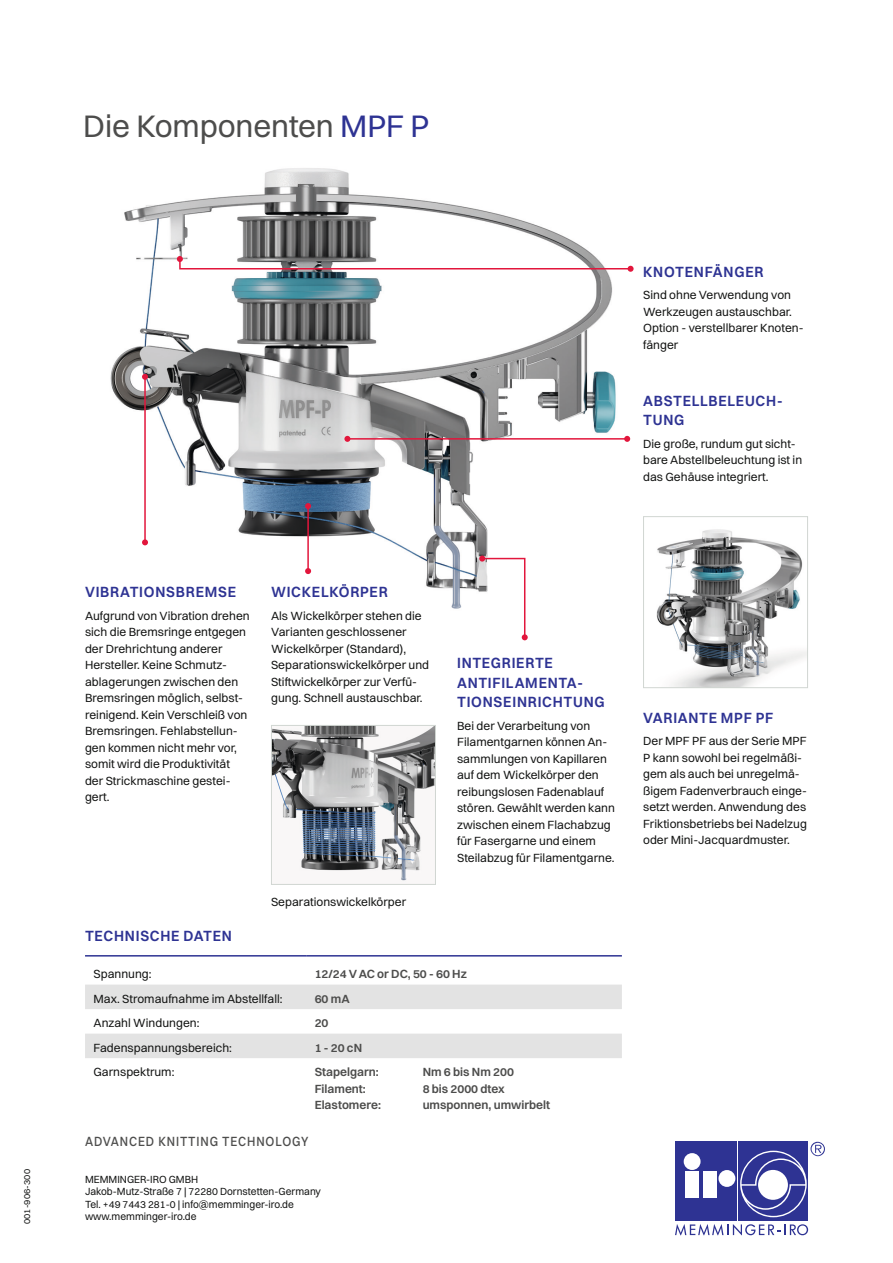
<style>
.page{position:relative;width:893px;height:1263px;background:#fff}
.page>*{position:absolute;margin:0;border:0;box-sizing:border-box;transform-origin:0 0}
.t1{font:31.5px "Switzer";letter-spacing:-.005em;color:#4d4d4c}
.t2{font:600 15px/19.5px "Switzer";letter-spacing:.05em;color:#2e3393;scale:.95 1}
.t3{font:500 13.5px "Switzer";letter-spacing:.075em;color:#4d4d4c;scale:.88 1}
.t4{font:12px/16.5px "Switzer";color:#131413}
.t5{font:600 12px "Switzer";color:#4d4d4c}
.t6{font:10.5px/12.6px "Switzer";color:#131413}
.t7{font:9px "Switzer";letter-spacing:.01em;color:#131413}
.s1{color:#2e3393}
</style>
<div class="page">
<div style="left:675px;top:1142px;width:62px;height:79px;background:#2e3393"></div>
<div style="left:738px;top:1142px;width:70px;height:79px;background:#2e3393"></div>
<svg style="left:675px;top:1224px;width:133px;height:11px"></svg>
<div style="left:685px;top:1171px;width:14px;height:26px;background:#fff"></div>
<div style="left:703px;top:1171px;width:14px;height:26px;background:#fff"></div>
<div style="left:684px;top:1153px;width:17px;height:17px;background:#fff;border-radius:50%"></div>
<div style="left:718px;top:1170px;width:17px;height:17px;background:#fff;border-radius:50%"></div>
<svg style="left:740px;top:1142px;width:85px;height:75px"></svg>
<div style="left:758px;top:1170px;width:30px;height:30px;background:#fff;border-radius:50%"></div>
<img style="left:110px;top:168px;width:521px;height:473px">
<hr style="left:144px;top:377px;width:2px;height:165px;background:#e2163c">
<svg style="left:142px;top:374px;width:6px;height:6px"></svg>
<svg style="left:142px;top:539px;width:6px;height:6px"></svg>
<hr style="left:307px;top:506px;width:2px;height:65px;background:#e2163c">
<svg style="left:305px;top:503px;width:6px;height:6px"></svg>
<svg style="left:305px;top:568px;width:6px;height:6px"></svg>
<hr style="left:347px;top:438px;width:280px;height:2px;background:#e2163c">
<svg style="left:344px;top:436px;width:6px;height:6px"></svg>
<svg style="left:624px;top:436px;width:6px;height:6px"></svg>
<svg style="left:177px;top:256px;width:457px;height:16px"></svg>
<svg style="left:479px;top:555px;width:49px;height:85px"></svg>
<img style="left:656px;top:529px;width:150px;height:157px">
<div style="left:643px;top:516px;width:165px;height:172px;border:1px solid #d1d6d2"></div>
<img style="left:273px;top:727px;width:161px;height:154px">
<div style="left:271px;top:725px;width:165px;height:160px;border:1px solid #d1d6d2"></div>
<svg style="left:85px;top:984px;width:537px;height:74px"></svg>
<hr style="left:85px;top:955px;width:221px;height:1px;background:#2e3393">
<hr style="left:306px;top:955px;width:316px;height:1px;background:#2e3393">
<p class="t7" style="left:22px;top:1224px;width:56px;rotate:-90deg">001-906-300</p>
<h1 class="t1" style="left:83px;top:107px;width:348px">Die Komponenten <span class="s1">MPF P</span></h1>
<p class="t2" style="left:643px;top:261px;width:128px">KNOTENFÄNGER</p>
<p class="t4" style="left:643px;top:286px;width:162px">Sind ohne Verwendung von<br>Werkzeugen austauschbar.<br>Option - verstellbarer Knoten&shy;fänger</p>
<p class="t2" style="left:643px;top:391px;width:148px">ABSTELLBELEUCH-<br>TUNG</p>
<p class="t4" style="left:643px;top:435px;width:161px">Die große, rundum gut sicht&shy;bare Abstellbeleuchtung ist in das Gehäuse integriert.</p>
<p class="t2" style="left:85px;top:582px;width:161px">VIBRATIONSBREMSE</p>
<p class="t4" style="left:85px;top:607px;width:166px">Aufgrund von Vibration drehen sich die Bremsringe entgegen der Drehrichtung anderer<br>Hersteller. Keine Schmutz&shy;ablagerungen zwischen den<br>Bremsringen möglich, selbst&shy;reinigend. Kein Verschleiß von<br>Bremsringen. Fehlabstellun&shy;gen kommen nicht mehr vor, somit wird die Produktivität der Strickmaschine gestei&shy;gert.</p>
<p class="t2" style="left:271px;top:582px;width:124px">WICKELKÖRPER</p>
<p class="t4" style="left:271px;top:607px;width:160px">Als Wickelkörper stehen die<br>Varianten geschlossener<br>Wickelkörper (Standard),<br>Separationswickelkörper und<br>Stiftwickelkörper zur Verfü&shy;gung. Schnell austauschbar.</p>
<p class="t4" style="left:271px;top:893px;width:137px">Separationswickelkörper</p>
<p class="t2" style="left:457px;top:653px;width:157px">INTEGRIERTE<br>ANTIFILAMENTA-<br>TIONSEINRICHTUNG</p>
<p class="t4" style="left:457px;top:717px;width:159px">Bei der Verarbeitung von<br>Filamentgarnen können An&shy;sammlungen von Kapillaren auf dem Wickelkörper den reibungslosen Fadenablauf stören. Gewählt werden kann zwischen einem Flachabzug für Fasergarne und einem<br>Steilabzug für Filamentgarne.</p>
<p class="t2" style="left:85px;top:925px;width:156px">TECHNISCHE DATEN</p>
<p class="t4" style="left:94px;top:966px;width:60px">Spannung:</p>
<p class="t5" style="left:315px;top:967px;width:154px">12/24 V AC or DC, 50 - 60 Hz</p>
<p class="t4" style="left:94px;top:990px;width:191px">Max. Stromaufnahme im Abstellfall:</p>
<p class="t5" style="left:315px;top:991px;width:37px">60 mA</p>
<p class="t4" style="left:94px;top:1015px;width:107px">Anzahl Windungen:</p>
<p class="t5" style="left:315px;top:1016px;width:15px">20</p>
<p class="t4" style="left:94px;top:1039px;width:140px">Fadenspannungsbereich:</p>
<p class="t5" style="left:315px;top:1040px;width:49px">1 - 20 cN</p>
<p class="t4" style="left:94px;top:1064px;width:82px">Garnspektrum:</p>
<p class="t5" style="left:315px;top:1065px;width:66px">Stapelgarn:</p>
<p class="t5" style="left:423px;top:1065px;width:93px">Nm 6 bis Nm 200</p>
<p class="t5" style="left:315px;top:1081px;width:53px">Filament:</p>
<p class="t5" style="left:423px;top:1081px;width:84px">8 bis 2000 dtex</p>
<p class="t5" style="left:315px;top:1098px;width:68px">Elastomere:</p>
<p class="t5" style="left:423px;top:1098px;width:129px">umsponnen, umwirbelt</p>
<p class="t3" style="left:85px;top:1133px;width:255px">ADVANCED KNITTING TECHNOLOGY</p>
<p class="t6" style="left:85px;top:1172px;width:237px">MEMMINGER-IRO GMBH<br>Jakob-Mutz-Straße 7 | 72280 Dornstetten-Germany Tel. +49 7443 281-0 | info@memminger-iro.de www.memminger-iro.de</p>
<p class="t2" style="left:643px;top:708px;width:139px">VARIANTE MPF PF</p>
<p class="t4" style="left:643px;top:733px;width:165px">Der MPF PF aus der Serie MPF<br>P kann sowohl bei regelmäßi&shy;gem als auch bei unregelmä&shy;ßigem Fadenverbrauch einge&shy;setzt werden. Anwendung des<br>Friktionsbetriebs bei Nadelzug oder Mini-Jacquardmuster.</p>
</div>
